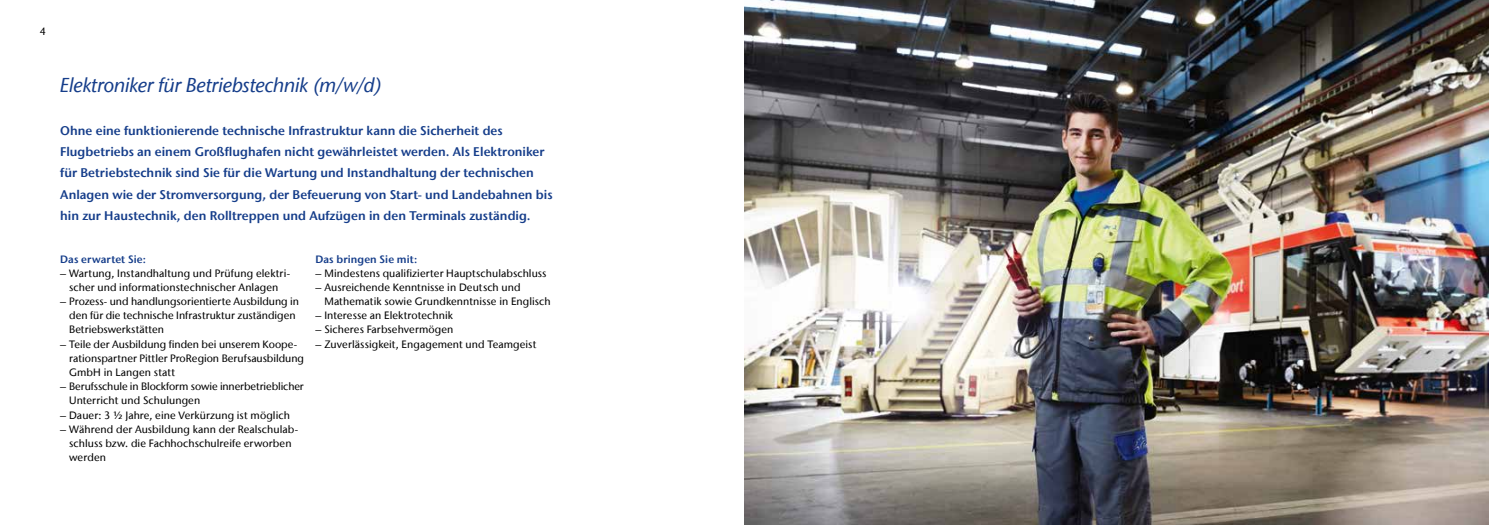
<style>
.page{position:relative;width:1489px;height:525px;background:#fff}
.page>*{position:absolute;margin:0;border:0;box-sizing:border-box;transform-origin:0 0}
.t1{font:italic 500 20px "Stone Sans Fraport II";letter-spacing:-.01em;color:#153d8a}
.t2{font:600 12.5px/21.2px "Stone Sans Fraport II";letter-spacing:.005em;color:#153d8a}
.t3{font:500 10.62px/14.1px "Stone Sans Fraport II";letter-spacing:.005em;color:#000}
.t4{font:600 10.62px "Stone Sans Fraport II";letter-spacing:.01em;color:#153d8a}
</style>
<div class="page">
<img style="left:744px;top:0;width:744px;height:524px">
<p class="t3" style="left:40px;top:25px;width:8px">4</p>
<h1 class="t1" style="left:60px;top:73px;width:323px">Elektroniker für Betriebstechnik (m/w/d)</h1>
<p class="t2" style="left:60px;top:119px;width:494px">Ohne eine funktionierende technische Infrastruktur kann die Sicherheit des Flugbetriebs an einem Großflughafen nicht gewährleistet werden. Als Elektroniker für Betriebstechnik sind Sie für die Wartung und Instandhaltung der technischen Anlagen wie der Stromversorgung, der Befeuerung von Start- und Landebahnen bis hin zur Haustechnik, den Rolltreppen und Aufzügen in den Terminals zuständig.</p>
<p class="t4" style="left:60px;top:252px;width:87px">Das erwartet Sie:</p>
<p class="t3" style="left:60px;top:265px;width:231px;text-align:center">– Wartung, Instandhaltung und Prüfung elektri&shy;scher und informationstechnischer Anlagen</p>
<p class="t3" style="left:69px;top:294px;width:231px;text-indent:-9px">– Prozess- und handlungsorientierte Ausbildung in den für die technische Infrastruktur zuständigen<br>Betriebswerkstätten</p>
<p class="t3" style="left:69px;top:336px;width:236px;text-indent:-9px">– Teile der Ausbildung finden bei unserem Koope&shy;rationspartner Pittler ProRegion Berufsausbildung<br>GmbH in Langen statt</p>
<p class="t3" style="left:69px;top:379px;width:236px;text-indent:-9px">– Berufsschule in Blockform sowie innerbetrieblicher<br>Unterricht und Schulungen</p>
<p class="t3" style="left:60px;top:407px;width:231px">– Dauer: 3 ½ Jahre, eine Verkürzung ist möglich</p>
<p class="t3" style="left:69px;top:421px;width:230px;text-indent:-9px">– Während der Ausbildung kann der Realschulab&shy;schluss bzw. die Fachhochschulreife erworben werden</p>
<p class="t4" style="left:315px;top:252px;width:103px">Das bringen Sie mit:</p>
<p class="t3" style="left:315px;top:265px;width:232px">– Mindestens qualifizierter Hauptschulabschluss</p>
<p class="t3" style="left:324px;top:280px;width:228px;text-indent:-9px">– Ausreichende Kenntnisse in Deutsch und<br>Mathematik sowie Grundkenntnisse in Englisch</p>
<p class="t3" style="left:315px;top:308px;width:139px">– Interesse an Elektrotechnik</p>
<p class="t3" style="left:315px;top:322px;width:139px">– Sicheres Farbsehvermögen</p>
<p class="t3" style="left:315px;top:336px;width:222px">– Zuverlässigkeit, Engagement und Teamgeist</p>
</div>
